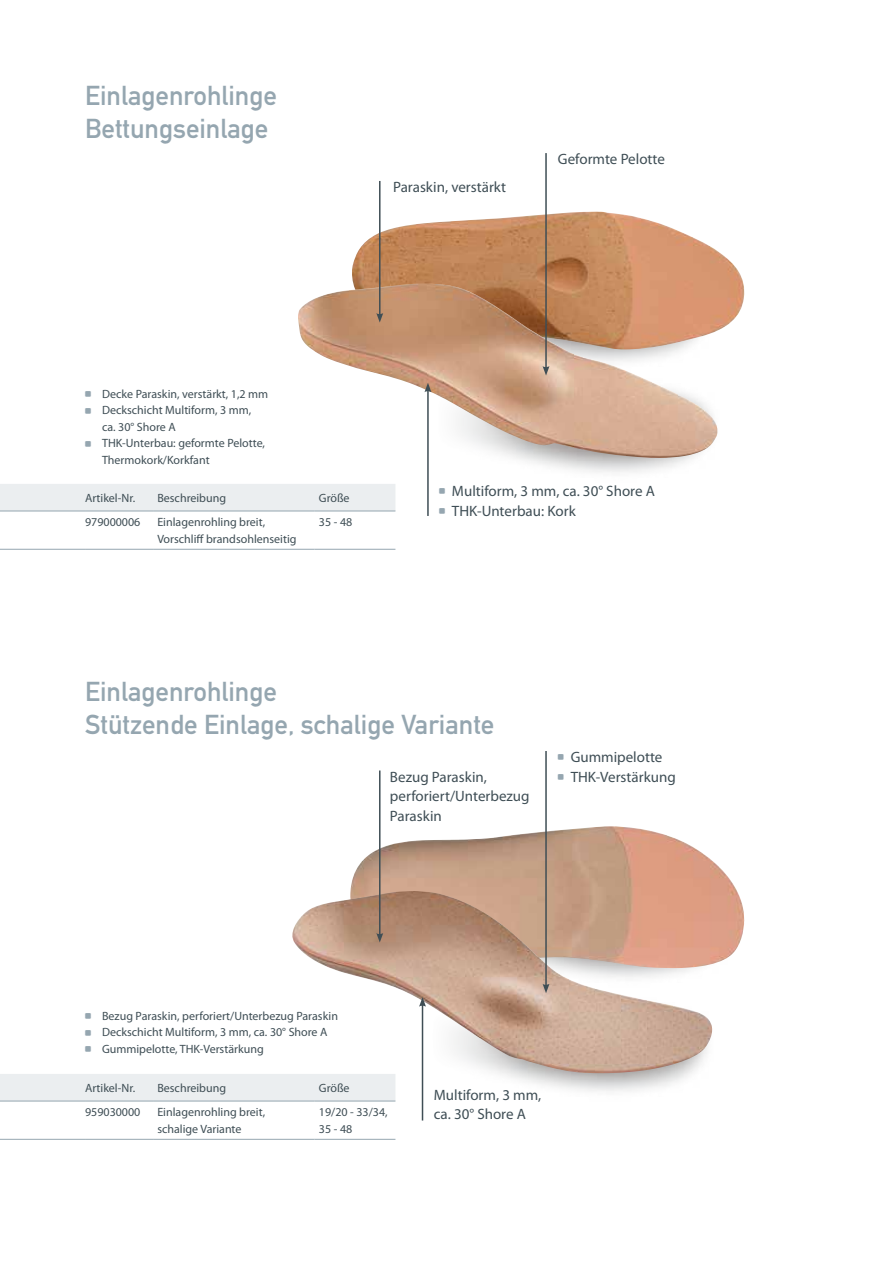
<style>
.page{position:relative;width:893px;height:1263px;background:#fff}
.page>*{position:absolute;margin:0;border:0;box-sizing:border-box;transform-origin:0 0}
.t1{font:27px/33px "DIN Mittelschrift";color:#95a6b0}
.t2{font:15px/19.5px "Myriad Pro";color:#3f4e55}
.t3{font:12px/16.5px "Myriad Pro";color:#3f4e55}
</style>
<div class="page">
<div style="left:0;top:484px;width:395px;height:27px;background:#ebeef0"></div>
<hr style="left:0;top:511px;width:85px;height:1px;background:#95a6b0">
<hr style="left:85px;top:511px;width:68px;height:1px;background:#95a6b0">
<hr style="left:153px;top:511px;width:162px;height:1px;background:#95a6b0">
<hr style="left:315px;top:511px;width:80px;height:1px;background:#95a6b0">
<hr style="left:0;top:549px;width:85px;height:1px;background:#95a6b0">
<hr style="left:85px;top:549px;width:68px;height:1px;background:#95a6b0">
<hr style="left:153px;top:549px;width:162px;height:1px;background:#95a6b0">
<hr style="left:315px;top:549px;width:80px;height:1px;background:#95a6b0">
<img style="left:352px;top:212px;width:392px;height:118px">
<img style="left:310px;top:458px;width:382px;height:43px">
<img style="left:298px;top:283px;width:420px;height:175px">
<hr style="left:379px;top:181px;width:2px;height:134px;background:#3f4e55">
<svg style="left:376px;top:313px;width:7px;height:10px"></svg>
<hr style="left:427px;top:390px;width:2px;height:126px;background:#3f4e55">
<svg style="left:424px;top:383px;width:7px;height:9px"></svg>
<hr style="left:545px;top:153px;width:2px;height:215px;background:#3f4e55">
<svg style="left:543px;top:366px;width:6px;height:10px"></svg>
<div style="left:0;top:1074px;width:305px;height:27px;background:#ebeef0"></div>
<hr style="left:0;top:1101px;width:85px;height:1px;background:#95a6b0">
<hr style="left:85px;top:1101px;width:68px;height:1px;background:#95a6b0">
<hr style="left:153px;top:1101px;width:162px;height:1px;background:#95a6b0">
<hr style="left:0;top:1139px;width:85px;height:1px;background:#95a6b0">
<hr style="left:85px;top:1139px;width:68px;height:1px;background:#95a6b0">
<hr style="left:153px;top:1139px;width:162px;height:1px;background:#95a6b0">
<hr style="left:315px;top:1139px;width:80px;height:1px;background:#95a6b0">
<img style="left:350px;top:826px;width:394px;height:138px">
<img style="left:305px;top:1028px;width:408px;height:91px">
<img style="left:292px;top:891px;width:420px;height:182px">
<hr style="left:422px;top:1004px;width:1px;height:116px;background:#3f4e55">
<svg style="left:419px;top:997px;width:7px;height:10px"></svg>
<hr style="left:379px;top:770px;width:2px;height:165px;background:#3f4e55">
<svg style="left:376px;top:933px;width:7px;height:9px"></svg>
<hr style="left:545px;top:751px;width:2px;height:235px;background:#3f4e55">
<svg style="left:543px;top:984px;width:6px;height:9px"></svg>
<svg style="left:439px;top:488px;width:6px;height:6px"></svg>
<h1 class="t1" style="left:85px;top:80px;width:193px">Einlagenrohlinge<br>Bettungseinlage</h1>
<p class="t2" style="left:393px;top:177px;width:114px">Paraskin, verstärkt</p>
<p class="t2" style="left:558px;top:149px;width:108px">Geformte Pelotte</p>
<p class="t3" style="left:102px;top:385px;width:168px">Decke Paraskin, verstärkt, 1,2 mm<br>Deckschicht Multiform, 3 mm,<br>ca. 30° Shore A<br>THK-Unterbau: geformte Pelotte,<br>Thermokork/Korkfant</p>
<p class="t3" style="left:85px;top:489px;width:52px">Artikel-Nr.</p>
<p class="t3" style="left:157px;top:489px;width:70px">Beschreibung</p>
<p class="t3" style="left:319px;top:489px;width:32px">Größe</p>
<p class="t3" style="left:85px;top:514px;width:57px">979000006</p>
<p class="t3" style="left:157px;top:514px;width:141px">Einlagenrohling breit,<br>Vorschliff brandsohlenseitig</p>
<p class="t3" style="left:319px;top:514px;width:35px">35 - 48</p>
<p class="t2" style="left:452px;top:481px;width:204px">Multiform, 3 mm, ca. 30° Shore A<br>THK-Unterbau: Kork</p>
<h1 class="t1" style="left:85px;top:675px;width:411px">Einlagenrohlinge<br>Stützende Einlage, schalige Variante</h1>
<p class="t2" style="left:390px;top:767px;width:141px">Bezug Paraskin, perforiert/Unterbezug<br>Paraskin</p>
<p class="t2" style="left:571px;top:747px;width:107px">Gummipelotte<br>THK-Verstärkung</p>
<p class="t3" style="left:102px;top:1007px;width:237px">Bezug Paraskin, perforiert/Unterbezug Paraskin<br>Deckschicht Multiform, 3 mm, ca. 30° Shore A<br>Gummipelotte, THK-Verstärkung</p>
<p class="t3" style="left:85px;top:1079px;width:52px">Artikel-Nr.</p>
<p class="t3" style="left:157px;top:1079px;width:70px">Beschreibung</p>
<p class="t3" style="left:319px;top:1079px;width:32px">Größe</p>
<p class="t3" style="left:85px;top:1104px;width:57px">959030000</p>
<p class="t3" style="left:157px;top:1104px;width:109px">Einlagenrohling breit, schalige Variante</p>
<p class="t3" style="left:319px;top:1104px;width:70px">19/20 - 33/34,<br>35 - 48</p>
<p class="t2" style="left:434px;top:1085px;width:109px">Multiform, 3 mm, ca. 30° Shore A</p>
</div>
